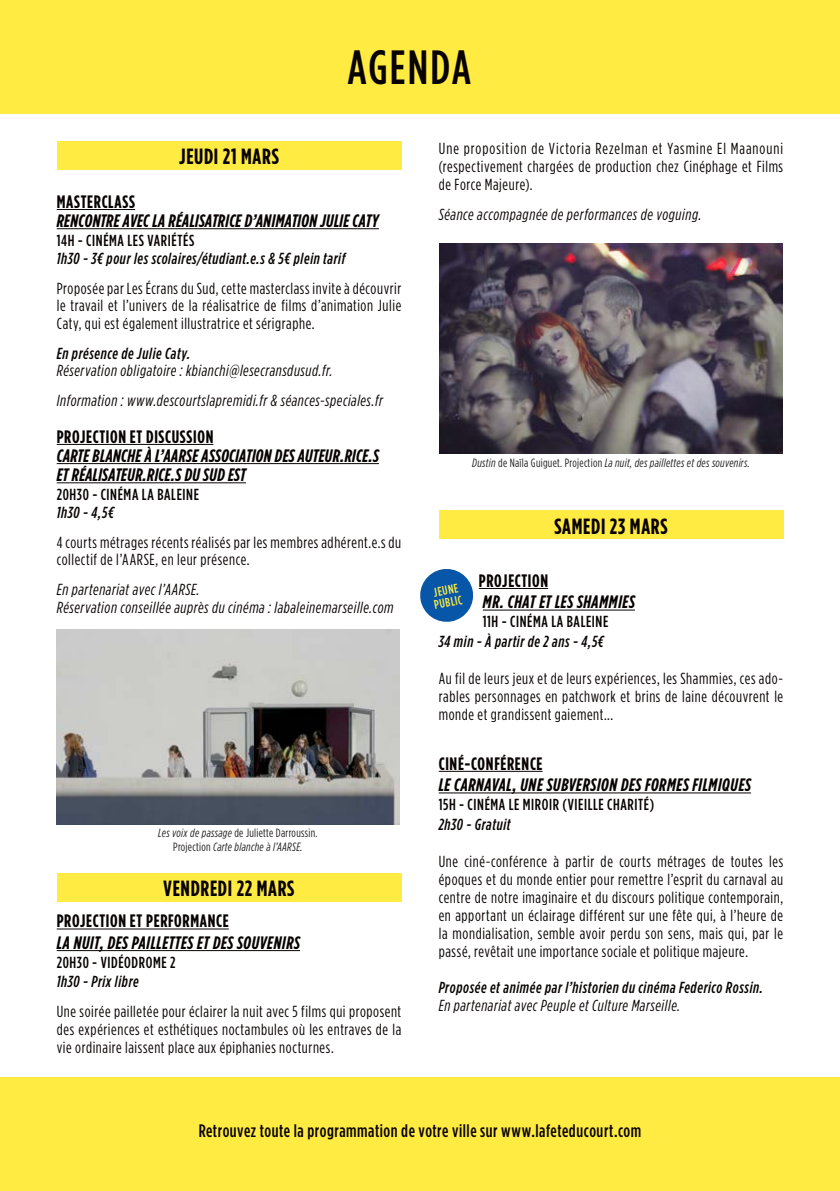
<style>
.page{position:relative;width:840px;height:1191px;background:#fff}
.page>*{position:absolute;margin:0;border:0;box-sizing:border-box;transform-origin:0 0}
.t1{font:500 48px "Gotham Condensed";letter-spacing:.04em;color:#080302}
.t2{font:700 22px "Gotham Condensed";letter-spacing:.035em;color:#080302}
.t3{font:italic 700 18px "Gotham Condensed";letter-spacing:.02em;color:#080302}
.t4{font:700 18px "Gotham Condensed";letter-spacing:.04em;color:#080302}
.t5{font:500 18px "Gotham Condensed";letter-spacing:.03em;color:#080302}
.t6{font:16px/18px "Gotham Condensed";letter-spacing:.04em;color:#080302;text-align:justify}
.t7{font:italic 16px "Gotham Condensed";letter-spacing:.035em;color:#080302}
.t8{font:italic 500 16px "Gotham Condensed";letter-spacing:.04em;color:#080302}
.t9{font:500 16px "Gotham Condensed";letter-spacing:.04em;color:#080302}
.t10{font:16px "Gotham Condensed";letter-spacing:.065em;color:#080302}
.t11{font:500 12.6px/12px "Gotham Condensed";color:#ffeb42}
.t12{font:italic 12px "Gotham Condensed";letter-spacing:.025em;color:#231f20}
.t13{font:12px "Gotham Condensed";letter-spacing:.025em;color:#231f20}
.s1{font-style:italic}
.s2{font-style:normal}
</style>
<div class="page">
<hr style="left:839px;top:0;width:1px;height:113px;background:#ffeb42">
<div style="left:0;top:0;width:839px;height:113px;background:#ffeb42"></div>
<div style="left:0;top:1077px;width:839px;height:114px;background:#ffeb42"></div>
<hr style="left:57px;top:209px;width:78px;height:1px;background:#080302">
<hr style="left:57px;top:228px;width:321px;height:1px;background:#080302">
<hr style="left:57px;top:444px;width:156px;height:1px;background:#080302">
<hr style="left:57px;top:463px;width:322px;height:1px;background:#080302">
<hr style="left:57px;top:482px;width:189px;height:1px;background:#080302">
<hr style="left:57px;top:928px;width:172px;height:1px;background:#080302">
<hr style="left:57px;top:950px;width:243px;height:1px;background:#080302">
<div style="left:57px;top:141px;width:344px;height:28px;background:#ffeb42"></div>
<img style="left:57px;top:630px;width:342px;height:194px">
<div style="left:57px;top:873px;width:344px;height:28px;background:#ffeb42"></div>
<hr style="left:478px;top:588px;width:70px;height:1px;background:#080302">
<hr style="left:482px;top:609px;width:152px;height:1px;background:#080302">
<hr style="left:438px;top:771px;width:104px;height:1px;background:#080302">
<hr style="left:438px;top:792px;width:312px;height:1px;background:#080302">
<img style="left:439px;top:244px;width:343px;height:209px">
<div style="left:438px;top:511px;width:344px;height:28px;background:#ffeb42"></div>
<svg style="left:420px;top:569px;width:53px;height:53px"></svg>
<p class="t1" style="left:347px;top:39px;width:125px">AGENDA</p>
<p class="t2" style="left:179px;top:143px;width:101px">JEUDI 21 MARS</p>
<p class="t4" style="left:57px;top:191px;width:80px">MASTERCLASS</p>
<p class="t3" style="left:57px;top:210px;width:323px">RENCONTRE AVEC LA RÉALISATRICE D’ANIMATION JULIE CATY</p>
<p class="t9" style="left:57px;top:231px;width:139px">14H - CINÉMA LES VARIÉTÉS</p>
<p class="t8" style="left:57px;top:249px;width:290px">1h30 - 3€ pour les scolaires/étudiant.e.s &amp; 5€ plein tarif</p>
<p class="t6" style="left:57px;top:279px;width:346px">Proposée par Les Écrans du Sud, cette masterclass invite à découvrir le travail et l’univers de la réalisatrice de films d’animation Julie Caty, qui est également illustratrice et sérigraphe.</p>
<p class="t8" style="left:57px;top:344px;width:135px">En présence de Julie Caty.</p>
<p class="t7" style="left:57px;top:361px;width:277px">Réservation obligatoire : kbianchi@lesecransdusud.fr.</p>
<p class="t7" style="left:57px;top:391px;width:327px">Information : www.descourtslapremidi.fr &amp; séances-speciales.fr</p>
<p class="t4" style="left:57px;top:426px;width:158px">PROJECTION ET DISCUSSION</p>
<p class="t3" style="left:57px;top:445px;width:323px">CARTE BLANCHE À L’AARSE ASSOCIATION DES AUTEUR.RICE.S</p>
<p class="t3" style="left:57px;top:464px;width:190px">ET RÉALISATEUR.RICE.S DU SUD EST</p>
<p class="t9" style="left:57px;top:485px;width:144px">20H30 - CINÉMA LA BALEINE</p>
<p class="t8" style="left:57px;top:503px;width:59px">1h30 - 4,5€</p>
<p class="t6" style="left:57px;top:533px;width:346px">4 courts métrages récents réalisés par les membres adhérent.e.s du collectif de l’AARSE, en leur présence.</p>
<p class="t7" style="left:57px;top:580px;width:144px">En partenariat avec l’AARSE.</p>
<p class="t7" style="left:57px;top:598px;width:338px">Réservation conseillée auprès du cinéma : labaleinemarseille.com</p>
<p class="t13" style="left:158px;top:826px;width:161px"><span class="s1">Les voix de passage</span> de Juliette Darroussin.</p>
<p class="t12" style="left:173px;top:840px;width:131px"><span class="s2">Projection</span> Carte blanche à l’AARSE.</p>
<p class="t2" style="left:163px;top:875px;width:132px">VENDREDI 22 MARS</p>
<p class="t4" style="left:57px;top:910px;width:173px">PROJECTION ET PERFORMANCE</p>
<p class="t3" style="left:57px;top:932px;width:244px">LA NUIT, DES PAILLETTES ET DES SOUVENIRS</p>
<p class="t9" style="left:57px;top:953px;width:120px">20H30 - VIDÉODROME 2</p>
<p class="t8" style="left:57px;top:972px;width:83px">1h30 - Prix libre</p>
<p class="t6" style="left:57px;top:1002px;width:346px">Une soirée pailletée pour éclairer la nuit avec 5 films qui proposent des expériences et esthétiques noctambules où les entraves de la vie ordinaire laissent place aux épiphanies nocturnes.</p>
<p class="t10" style="left:438px;top:139px;width:346px">Une proposition de Victoria Rezelman et Yasmine El Maanouni</p>
<p class="t6" style="left:438px;top:157px;width:345px">(respectivement chargées de production chez Cinéphage et Films de Force Majeure).</p>
<p class="t7" style="left:438px;top:205px;width:264px">Séance accompagnée de performances de voguing.</p>
<p class="t12" style="left:472px;top:456px;width:279px">Dustin <span class="s2">de Naïla Guiguet. Projection</span> La nuit, des paillettes et des souvenirs.</p>
<p class="t2" style="left:554px;top:513px;width:115px">SAMEDI 23 MARS</p>
<p class="t4" style="left:478px;top:570px;width:71px">PROJECTION</p>
<p class="t3" style="left:482px;top:591px;width:153px">MR. CHAT ET LES SHAMMIES</p>
<p class="t9" style="left:482px;top:612px;width:127px">11H - CINÉMA LA BALEINE</p>
<p class="t8" style="left:438px;top:632px;width:166px">34 min - À partir de 2 ans - 4,5€</p>
<p class="t6" style="left:438px;top:669px;width:346px">Au fil de leurs jeux et de leurs expériences, les Shammies, ces ado&shy;rables personnages en patchwork et brins de laine découvrent le monde et grandissent gaiement...</p>
<p class="t4" style="left:438px;top:752px;width:105px">CINÉ-CONFÉRENCE</p>
<p class="t3" style="left:438px;top:774px;width:313px">LE CARNAVAL, UNE SUBVERSION DES FORMES FILMIQUES</p>
<p class="t9" style="left:438px;top:795px;width:217px">15H - CINÉMA LE MIROIR (VIEILLE CHARITÉ)</p>
<p class="t8" style="left:438px;top:814px;width:73px">2h30 - Gratuit</p>
<p class="t6" style="left:438px;top:852px;width:346px">Une ciné-conférence à partir de courts métrages de toutes les époques et du monde entier pour remettre l’esprit du carnaval au centre de notre imaginaire et du discours politique contemporain, en apportant un éclairage différent sur une fête qui, à l’heure de la mondialisation, semble avoir perdu son sens, mais qui, par le passé, revêtait une importance sociale et politique majeure.</p>
<p class="t8" style="left:438px;top:978px;width:326px">Proposée et animée par l’historien du cinéma Federico Rossin.</p>
<p class="t7" style="left:438px;top:996px;width:243px">En partenariat avec Peuple et Culture Marseille.</p>
<p class="t11" style="left:430px;top:587px;width:30px;rotate:-11deg">JEUNE<br>PUBLIC</p>
<p class="t5" style="left:198px;top:1120px;width:444px">Retrouvez toute la programmation de votre ville sur www.lafeteducourt.com</p>
</div>
